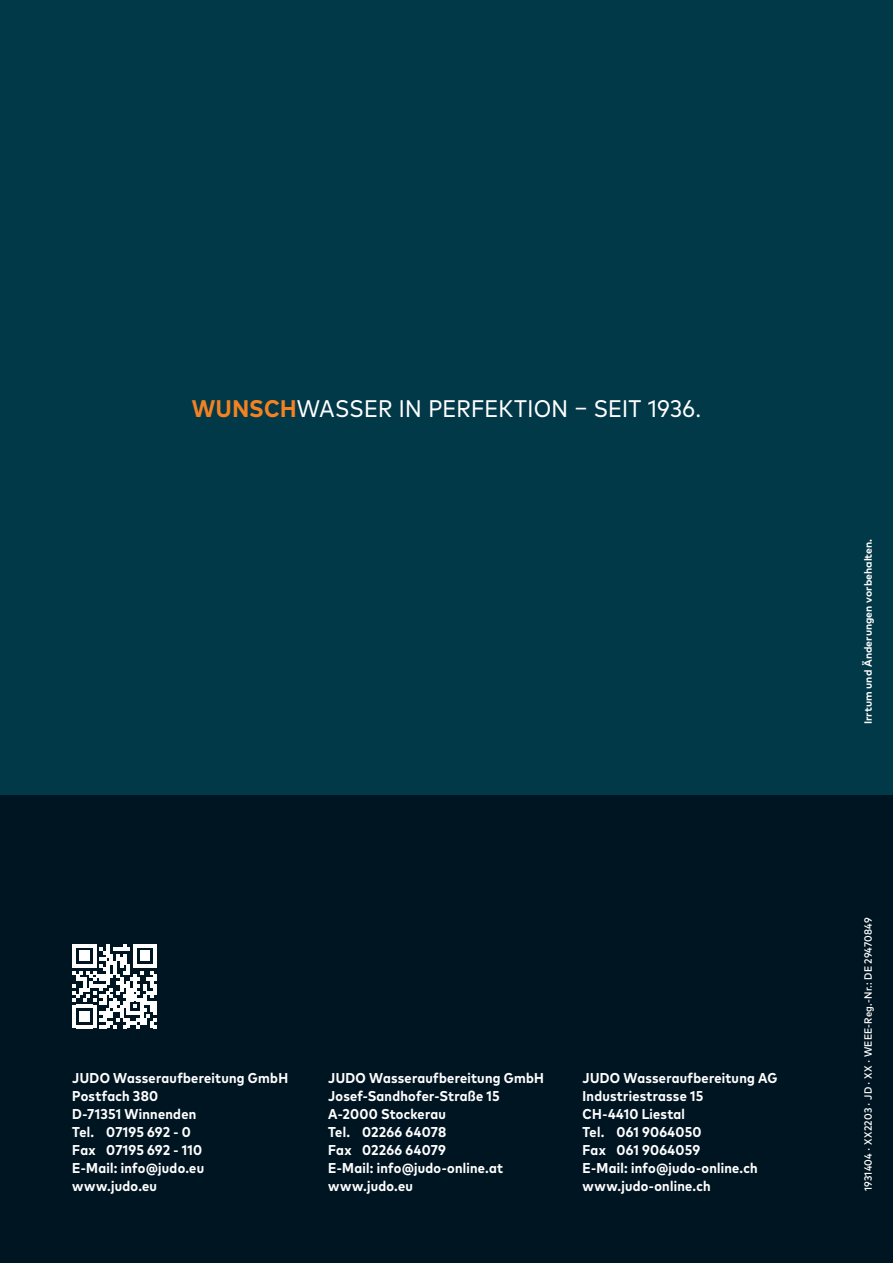
<style>
.page{position:relative;width:893px;height:1263px;background:#fff}
.page>*{position:absolute;margin:0;border:0;box-sizing:border-box;transform-origin:0 0}
.t1{font:condensed 24px "Mark Pro";letter-spacing:.01em;color:#fff}
.t2{font:700 condensed 14.25px/18px "Mark Pro";letter-spacing:.02em;color:#fff}
.t3{font:500 condensed 10.5px "Mark Pro";letter-spacing:.02em;color:#fff}
.t4{font:700 10.5px "Mark Pro";color:#fff}
.s1{font-weight:700;color:#f58220}
</style>
<div class="page">
<div style="left:0;top:0;width:893px;height:795px;background:#023949"></div>
<div style="left:0;top:795px;width:893px;height:468px;background:#001522"></div>
<svg style="left:73px;top:944px;width:84px;height:84px"></svg>
<h1 class="t1" style="left:192px;top:390px;width:511px"><span class="s1">WUNSCH</span>WASSER IN PERFEKTION – SEIT 1936.</h1>
<p class="t2" style="left:72px;top:1067px;width:217px">JUDO Wasseraufbereitung GmbH<br>Postfach 380<br>D-71351 Winnenden<br>Tel. 07195 692 - 0<br>Fax 07195 692 - 110<br>E-Mail: info@judo.eu www.judo.eu</p>
<p class="t2" style="left:328px;top:1067px;width:217px">JUDO Wasseraufbereitung GmbH<br>Josef-Sandhofer-Straße 15<br>A-2000 Stockerau<br>Tel. 02266 64078<br>Fax 02266 64079<br>E-Mail: info@judo-online.at www.judo.eu</p>
<p class="t2" style="left:583px;top:1067px;width:196px">JUDO Wasseraufbereitung AG<br>Industriestrasse 15<br>CH-4410 Liestal<br>Tel. 061 9064050<br>Fax 061 9064059<br>E-Mail: info@judo-online.ch www.judo-online.ch</p>
<p class="t4" style="left:860px;top:724px;width:187px;rotate:-90deg">Irrtum und Änderungen vorbehalten.</p>
<p class="t3" style="left:860px;top:1191px;width:275px;rotate:-90deg">1931404 · XX2203 · JD · XX · WEEE-Reg.-Nr.: DE 29470849</p>
</div>
